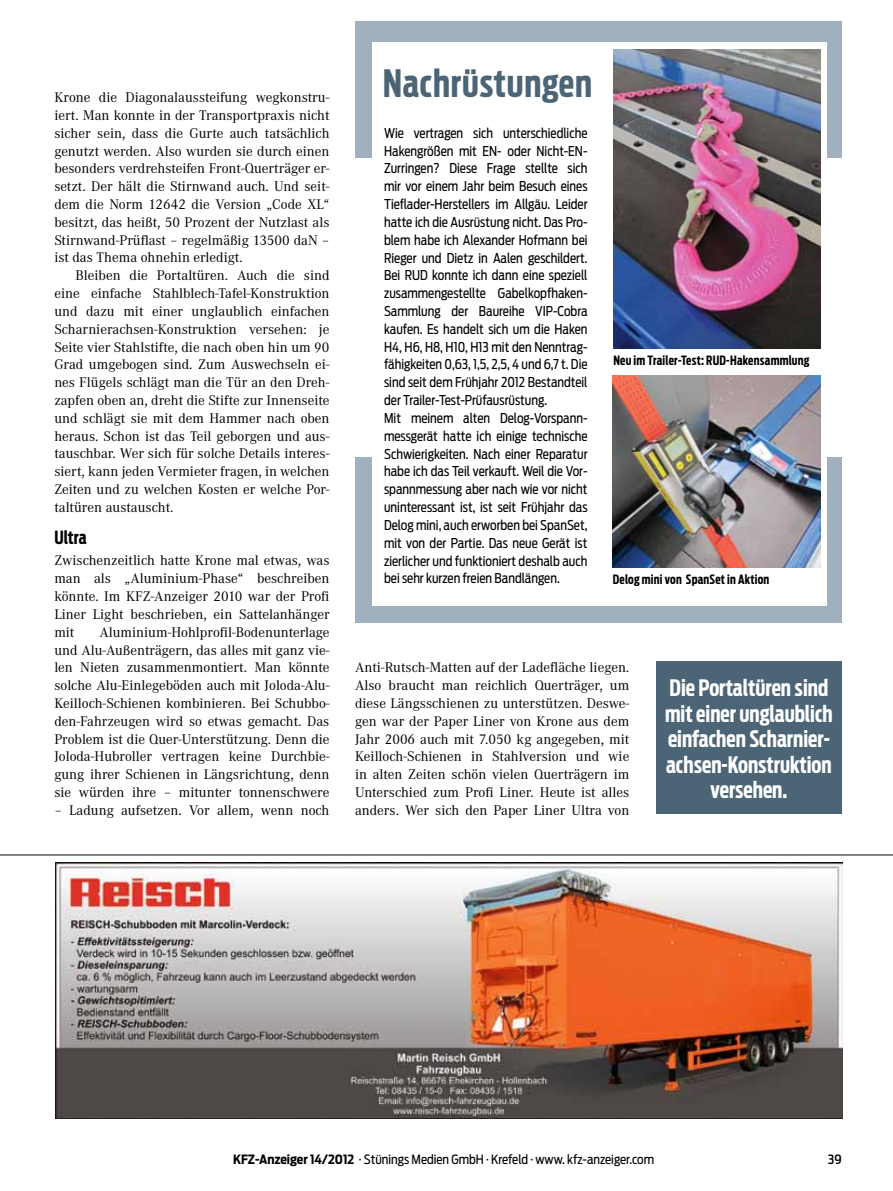
<style>
.page{position:relative;width:893px;height:1191px;background:#fff}
.page>*{position:absolute;margin:0;border:0;box-sizing:border-box;transform-origin:0 0}
.t1{font:700 37.5px "Antenna Extra Cond";letter-spacing:.02em;color:#4b6577}
.t2{font:700 22.5px/25.5px "Antenna Extra Cond";color:#fff;text-align:center}
.t3{font:700 18px "Antenna Extra Cond";color:#000}
.t4{font:14.55px/17.9px "Corporate A";color:#000;text-align:justify}
.t5{font:13.5px/17.9px "Antenna Cond";color:#000;scale:.95 1}
.t6{font:12.75px "Antenna Cond";color:#000}
.t7{font:700 12.75px "Antenna Extra Cond";letter-spacing:.02em;color:#000}
.t8{font:500 12.75px "Antenna Cond";color:#000}
.s1{font-weight:700}
</style>
<div class="page">
<img style="left:55px;top:862px;width:788px;height:256px">
<hr style="left:0;top:854px;width:893px;height:1px;background:#000">
<div style="left:356px;top:21px;width:486px;height:137px;background:#a0b0be"></div>
<div style="left:355px;top:457px;width:487px;height:166px;background:#a0b0be"></div>
<div style="left:373px;top:43px;width:454px;height:563px;background:#fff"></div>
<img style="left:613px;top:50px;width:208px;height:298px">
<img style="left:612px;top:376px;width:209px;height:192px">
<div style="left:656px;top:661px;width:186px;height:153px;background:#4b6577"></div>
<p class="t4" style="left:54px;top:89px;width:277px">Krone die Diagonalaussteifung wegkonstru&shy;iert. Man konnte in der Transportpraxis nicht sicher sein, dass die Gurte auch tatsächlich genutzt werden. Also wurden sie durch einen besonders verdrehsteifen Front-Querträger er&shy;setzt. Der hält die Stirnwand auch. Und seit&shy;dem die Norm 12642 die Version „Code XL“ besitzt, das heißt, 50 Prozent der Nutzlast als Stirnwand-Prüflast – regelmäßig 13500 daN – ist das Thema ohnehin erledigt.</p>
<p class="t4" style="left:54px;top:267px;width:277px;text-indent:21px">Bleiben die Portaltüren. Auch die sind eine einfache Stahlblech-Tafel-Konstruktion und dazu mit einer unglaublich einfachen Scharnierachsen-Konstruktion versehen: je Seite vier Stahlstifte, die nach oben hin um 90<br>Grad umgebogen sind. Zum Auswechseln ei&shy;nes Flügels schlägt man die Tür an den Dreh&shy;zapfen oben an, dreht die Stifte zur Innenseite und schlägt sie mit dem Hammer nach oben heraus. Schon ist das Teil geborgen und aus&shy;tauschbar. Wer sich für solche Details interes&shy;siert, kann jeden Vermieter fragen, in welchen Zeiten und zu welchen Kosten er welche Por&shy;taltüren austauscht.</p>
<p class="t3" style="left:54px;top:527px;width:34px">Ultra</p>
<p class="t4" style="left:54px;top:552px;width:277px">Zwischenzeitlich hatte Krone mal etwas, was man als „Aluminium-Phase“ beschreiben könnte. Im KFZ-Anzeiger 2010 war der Profi Liner Light beschrieben, ein Sattelanhänger mit</p>
<p class="t4" style="left:54px;top:623px;width:277px;text-indent:45px">Aluminium-Hohlprofil-Bodenunterlage und Alu-Außenträgern, das alles mit ganz vie&shy;len Nieten zusammenmontiert. Man könnte solche Alu-Einlegeböden auch mit Joloda-Alu-Keilloch-Schienen kombinieren. Bei Schubbo&shy;den-Fahrzeugen wird so etwas gemacht. Das Problem ist die Quer-Unterstützung. Denn die Joloda-Hubroller vertragen keine Durchbie&shy;gung ihrer Schienen in Längsrichtung, denn sie würden ihre – mitunter tonnenschwere</p>
<p class="t4" style="left:54px;top:801px;width:277px">– Ladung aufsetzen. Vor allem, wenn noch</p>
<h1 class="t1" style="left:383px;top:61px;width:211px">Nachrüstungen</h1>
<p class="t5" style="left:384px;top:124px;width:216px">Wie vertragen sich unterschiedliche Hakengrößen mit EN- oder Nicht-EN-Zurringen? Diese Frage stellte sich mir vor einem Jahr beim Besuch eines Tieflader-Herstellers im Allgäu. Leider hatte ich die Ausrüstung nicht. Das Pro&shy;blem habe ich Alexander Hofmann bei Rieger und Dietz in Aalen geschildert.<br>Bei RUD konnte ich dann eine speziell zusammengestellte Gabelkopfhaken-Sammlung der Baureihe VIP-Cobra kaufen. Es handelt sich um die Haken H4, H6, H8, H10, H13 mit den Nenntrag&shy;fähigkeiten 0,63, 1,5, 2,5, 4 und 6,7 t. Die sind seit dem Frühjahr 2012 Bestandteil der Trailer-Test-Prüfausrüstung.<br>Mit meinem alten Delog-Vorspann&shy;messgerät hatte ich einige technische Schwierigkeiten. Nach einer Reparatur habe ich das Teil verkauft. Weil die Vor&shy;spannmessung aber nach wie vor nicht uninteressant ist, ist seit Frühjahr das Delog mini, auch erworben bei SpanSet, mit von der Partie. Das neue Gerät ist zierlicher und funktioniert deshalb auch bei sehr kurzen freien Bandlängen.</p>
<p class="t7" style="left:613px;top:353px;width:198px">Neu im Trailer-Test: RUD-Hakensammlung</p>
<p class="t7" style="left:613px;top:571px;width:158px">Delog mini von SpanSet in Aktion</p>
<p class="t4" style="left:355px;top:659px;width:276px">Anti-Rutsch-Matten auf der Ladefläche liegen.<br>Also braucht man reichlich Querträger, um diese Längsschienen zu unterstützen. Deswe&shy;gen war der Paper Liner von Krone aus dem Jahr 2006 auch mit 7.050 kg angegeben, mit Keilloch-Schienen in Stahlversion und wie in alten Zeiten schön vielen Querträgern im Unterschied zum Profi Liner. Heute ist alles anders. Wer sich den Paper Liner Ultra von</p>
<h2 class="t2" style="left:665px;top:675px;width:169px">Die Portaltüren sind mit einer unglaublich einfachen Scharnier&shy;achsen-Konstruktion versehen.</h2>
<p class="t6" style="left:233px;top:1152px;width:422px"><span class="s1">KFZ-Anzeiger 14/2012</span> · Stünings Medien GmbH · Krefeld · www. kfz-anzeiger.com</p>
<p class="t8" style="left:828px;top:1152px;width:15px">39</p>
</div>
